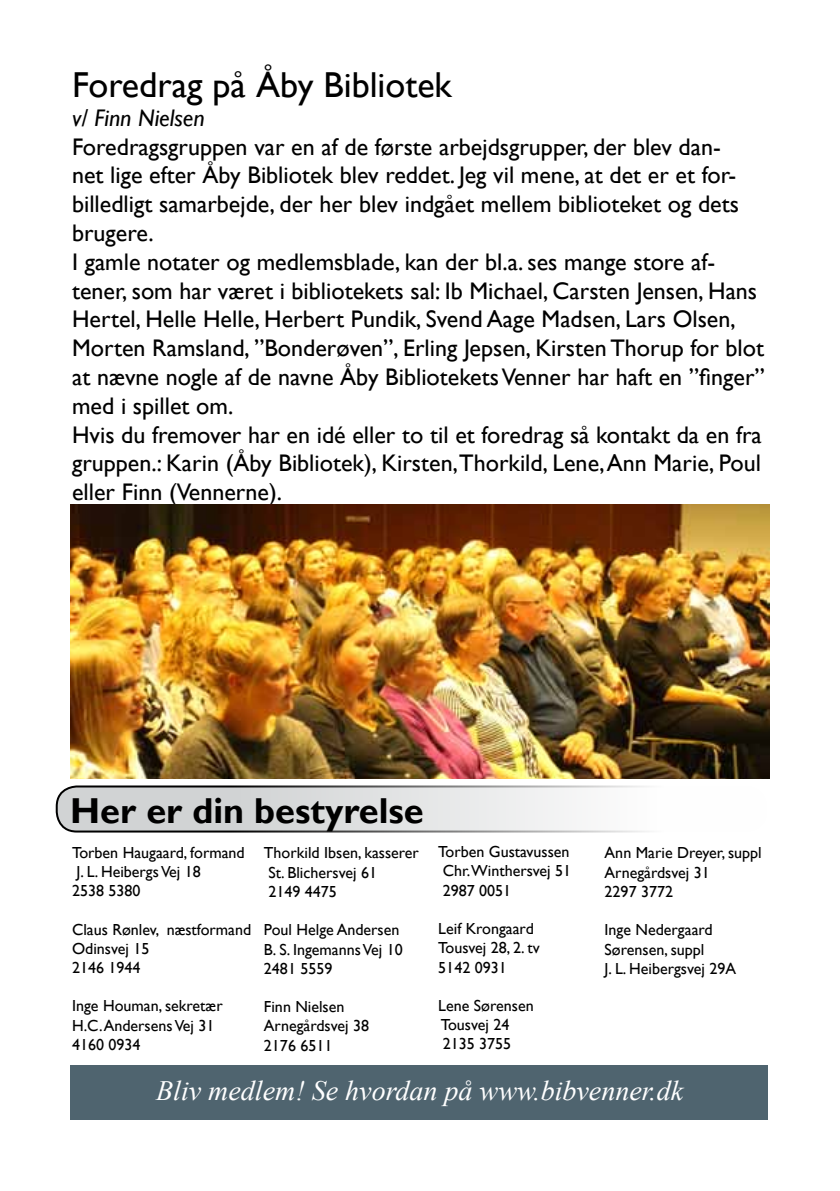
<style>
.page{position:relative;width:840px;height:1191px;background:#fff}
.page>*{position:absolute;margin:0;border:0;box-sizing:border-box;transform-origin:0 0}
.t1{font:36px "Gill Sans";color:#000}
.t2{font:700 36px "Gill Sans";color:#000}
.t3{font:italic 28px "Times New Roman";color:#fff}
.t4{font:24px/28.8px "Gill Sans";color:#000}
.t5{font:italic 24px "Gill Sans";color:#000}
.t6{font:16px/19.2px "Gill Sans";color:#000}
</style>
<div class="page">
<div style="left:70px;top:1065px;width:697px;height:55px;background:#4f646f"></div>
<img style="left:70px;top:505px;width:698px;height:274px">
<div style="left:57px;top:786px;width:709px;height:45px;background:linear-gradient(to right,#c7c9ca,#fff);border-radius:20px"></div>
<div style="left:56px;top:785px;width:711px;height:47px;border:2px solid #000;border-radius:20px"></div>
<h1 class="t1" style="left:72px;top:64px;width:381px">Foredrag på Åby Bibliotek</h1>
<p class="t5" style="left:72px;top:104px;width:134px">v/ Finn Nielsen</p>
<p class="t4" style="left:72px;top:132px;width:693px">Foredragsgruppen var en af de første arbejdsgrupper, der blev dan-<br>net lige efter Åby Bibliotek blev reddet. Jeg vil mene, at det er et for&shy;billedligt samarbejde, der her blev indgået mellem biblioteket og dets brugere.<br>I gamle notater og medlemsblade, kan der bl.a. ses mange store af&shy;tener, som har været i bibliotekets sal: Ib Michael, Carsten Jensen, Hans Hertel, Helle Helle, Herbert Pundik, Svend Aage Madsen, Lars Olsen, Morten Ramsland, ”Bonderøven”, Erling Jepsen, Kirsten Thorup for blot at nævne nogle af de navne Åby Bibliotekets Venner har haft en ”finger” med i spillet om.<br>Hvis du fremover har en idé eller to til et foredrag så kontakt da en fra gruppen.: Karin (Åby Bibliotek), Kirsten,Thorkild, Lene, Ann Marie, Poul eller Finn (Vennerne).</p>
<h1 class="t2" style="left:70px;top:788px;width:355px">Her er din bestyrelse</h1>
<p class="t6" style="left:72px;top:843px;width:174px">Torben Haugaard, formand<br>J. L. Heibergs Vej 18<br>2538 5380</p>
<p class="t6" style="left:72px;top:919px;width:181px">Claus Rønlev, næstformand<br>Odinsvej 15<br>2146 1944</p>
<p class="t6" style="left:72px;top:996px;width:152px">Inge Houman, sekretær<br>H.C. Andersens Vej 31<br>4160 0934</p>
<p class="t6" style="left:264px;top:843px;width:156px">Thorkild Ibsen, kasserer<br>St. Blichersvej 61<br>2149 4475</p>
<p class="t6" style="left:264px;top:920px;width:140px">Poul Helge Andersen<br>B. S. Ingemanns Vej 10<br>2481 5559</p>
<p class="t6" style="left:264px;top:997px;width:107px">Finn Nielsen<br>Arnegårdsvej 38<br>2176 6511</p>
<p class="t6" style="left:438px;top:842px;width:134px;text-align:justify">Torben Gustavussen Chr.Winthersvej 51<br>2987 0051</p>
<p class="t6" style="left:438px;top:919px;width:103px">Leif Krongaard<br>Tousvej 28, 2. tv<br>5142 0931</p>
<p class="t6" style="left:438px;top:996px;width:97px">Lene Sørensen<br>Tousvej 24<br>2135 3755</p>
<p class="t6" style="left:604px;top:843px;width:158px">Ann Marie Dreyer, suppl<br>Arnegårdsvej 31<br>2297 3772</p>
<p class="t6" style="left:604px;top:920px;width:133px">Inge Nedergaard<br>Sørensen, suppl<br>J. L. Heibergsvej 29A</p>
<p class="t3" style="left:156px;top:1071px;width:528px">Bliv medlem! Se hvordan på www.bibvenner.dk</p>
</div>
